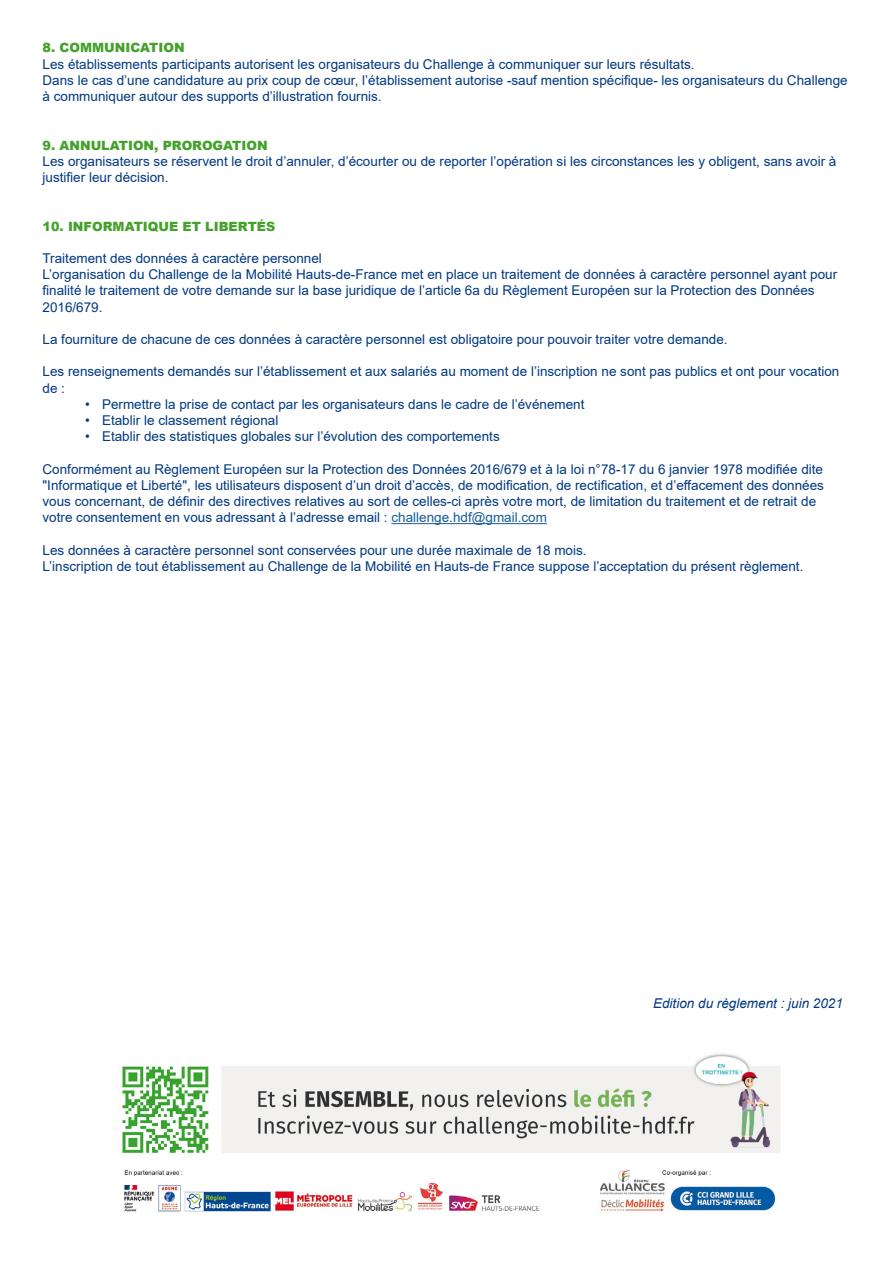
<style>
.page{position:relative;width:893px;height:1263px;background:#fff}
.page>*{position:absolute;margin:0;border:0;box-sizing:border-box;transform-origin:0 0}
.t1{font:13.5px/16.2px "Arial";color:#003882}
.t2{font:italic 13.5px "Arial";color:#003882}
.t3{font:900 12.75px "Arial";color:#44a12b}
.s1{color:#165b9a}
</style>
<div class="page">
<hr style="left:391px;top:523px;width:156px;height:1px;background:#165b9a">
<img style="left:121px;top:1053px;width:659px;height:161px">
<p class="t3" style="left:43px;top:39px;width:144px">8. COMMUNICATION</p>
<p class="t1" style="left:43px;top:56px;width:807px">Les établissements participants autorisent les organisateurs du Challenge à communiquer sur leurs résultats.<br>Dans le cas d’une candidature au prix coup de cœur, l’établissement autorise -sauf mention spécifique- les organisateurs du Challenge à communiquer autour des supports d’illustration fournis.</p>
<p class="t3" style="left:43px;top:136px;width:227px">9. ANNULATION, PROROGATION</p>
<p class="t1" style="left:43px;top:153px;width:795px">Les organisateurs se réservent le droit d’annuler, d’écourter ou de reporter l’opération si les circonstances les y obligent, sans avoir à justifier leur décision.</p>
<p class="t3" style="left:43px;top:217px;width:234px">10. INFORMATIQUE ET LIBERTÉS</p>
<p class="t1" style="left:43px;top:250px;width:796px">Traitement des données à caractère personnel<br>L’organisation du Challenge de la Mobilité Hauts-de-France met en place un traitement de données à caractère personnel ayant pour finalité le traitement de votre demande sur la base juridique de l’article 6a du Règlement Européen sur la Protection des Données 2016/679.</p>
<p class="t1" style="left:43px;top:331px;width:687px">La fourniture de chacune de ces données à caractère personnel est obligatoire pour pouvoir traiter votre demande.</p>
<p class="t1" style="left:43px;top:363px;width:798px">Les renseignements demandés sur l’établissement et aux salariés au moment de l’inscription ne sont pas publics et ont pour vocation de :</p>
<p class="t1" style="left:85px;top:396px;width:501px">• Permettre la prise de contact par les organisateurs dans le cadre de l’événement</p>
<p class="t1" style="left:85px;top:412px;width:195px">• Etablir le classement régional</p>
<p class="t1" style="left:85px;top:428px;width:416px">• Etablir des statistiques globales sur l’évolution des comportements</p>
<p class="t1" style="left:43px;top:461px;width:783px">Conformément au Règlement Européen sur la Protection des Données 2016/679 et à la loi n°78-17 du 6 janvier 1978 modifiée dite "Informatique et Liberté", les utilisateurs disposent d’un droit d’accès, de modification, de rectification, et d’effacement des données vous concernant, de définir des directives relatives au sort de celles-ci après votre mort, de limitation du traitement et de retrait de votre consentement en vous adressant à l’adresse email : <span class="s1">challenge.hdf@gmail.com</span></p>
<p class="t1" style="left:43px;top:542px;width:762px">Les données à caractère personnel sont conservées pour une durée maximale de 18 mois.<br>L’inscription de tout établissement au Challenge de la Mobilité en Hauts-de France suppose l’acceptation du présent règlement.</p>
<p class="t2" style="left:653px;top:995px;width:191px">Edition du règlement : juin 2021</p>
</div>
